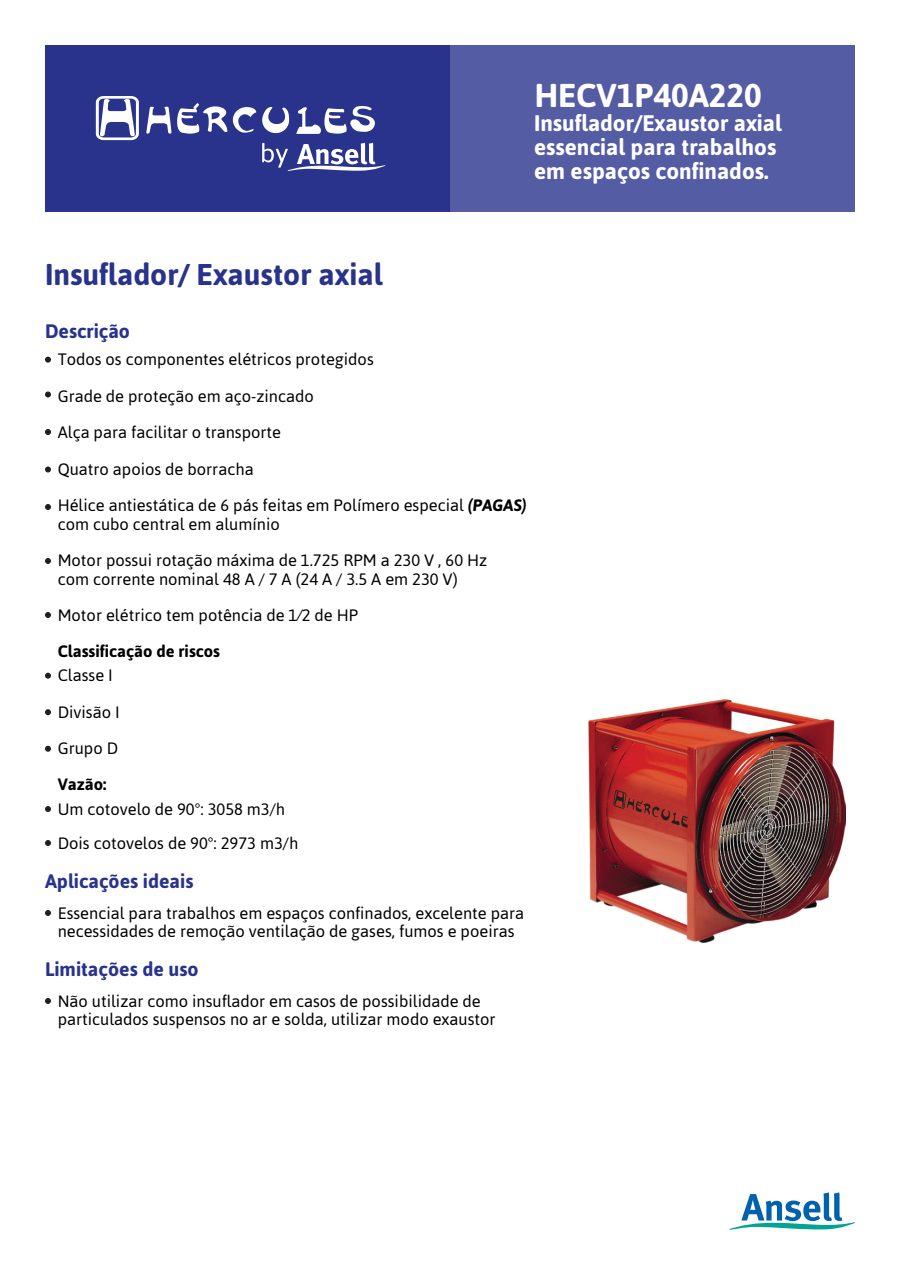
<style>
.page{position:relative;width:900px;height:1275px;background:#fff}
.page>*{position:absolute;margin:0;border:0;box-sizing:border-box;transform-origin:0 0}
.t1{font:700 33px "Asap";color:#fff}
.t2{font:700 30px "Asap";color:#29338c}
.t3{font:700 22.5px/24px "Asap";color:#fff}
.t4{font:700 19.5px "Asap";color:#29338c}
.t5{font:16.5px "Asap";color:#000}
.t6{font:700 16.5px "Asap";color:#000}
.s1{font-weight:700;font-style:italic}
</style>
<div class="page">
<div style="left:45px;top:45px;width:405px;height:167px;background:#29338c"></div>
<div style="left:450px;top:45px;width:405px;height:167px;background:#545ca3"></div>
<svg style="left:96px;top:96px;width:43px;height:44px"></svg>
<svg style="left:146px;top:107px;width:25px;height:27px"></svg>
<svg style="left:177px;top:103px;width:50px;height:31px"></svg>
<svg style="left:233px;top:107px;width:23px;height:26px"></svg>
<svg style="left:262px;top:107px;width:27px;height:26px"></svg>
<svg style="left:296px;top:106px;width:79px;height:28px"></svg>
<svg style="left:262px;top:143px;width:123px;height:28px"></svg>
<svg style="left:45px;top:998px;width:6px;height:6px"></svg>
<svg style="left:45px;top:910px;width:6px;height:6px"></svg>
<svg style="left:45px;top:357px;width:6px;height:6px"></svg>
<svg style="left:45px;top:392px;width:6px;height:6px"></svg>
<svg style="left:45px;top:504px;width:6px;height:6px"></svg>
<svg style="left:45px;top:429px;width:6px;height:6px"></svg>
<svg style="left:45px;top:558px;width:6px;height:6px"></svg>
<svg style="left:45px;top:466px;width:6px;height:6px"></svg>
<svg style="left:45px;top:612px;width:6px;height:6px"></svg>
<svg style="left:45px;top:673px;width:6px;height:6px"></svg>
<svg style="left:45px;top:806px;width:6px;height:6px"></svg>
<svg style="left:45px;top:709px;width:6px;height:6px"></svg>
<svg style="left:45px;top:840px;width:6px;height:6px"></svg>
<svg style="left:45px;top:746px;width:6px;height:6px"></svg>
<svg style="left:730px;top:1192px;width:125px;height:38px"></svg>
<img style="left:588px;top:700px;width:257px;height:243px">
<p class="t1" style="left:534px;top:74px;width:229px">HECV1P40A220</p>
<p class="t3" style="left:534px;top:111px;width:249px">Insuflador/Exaustor axial essencial para trabalhos em espaços confinados.</p>
<p class="t2" style="left:45px;top:254px;width:339px">Insuflador/ Exaustor axial</p>
<p class="t4" style="left:45px;top:319px;width:87px">Descrição</p>
<p class="t5" style="left:58px;top:349px;width:318px">Todos os componentes elétricos protegidos</p>
<p class="t5" style="left:58px;top:385px;width:258px">Grade de proteção em aço-zincado</p>
<p class="t5" style="left:58px;top:422px;width:225px">Alça para facilitar o transporte</p>
<p class="t5" style="left:58px;top:458px;width:197px">Quatro apoios de borracha</p>
<p class="t5" style="left:58px;top:495px;width:471px">Hélice antiestática de 6 pás feitas em Polímero especial <span class="s1">(PAGAS)</span></p>
<p class="t5" style="left:58px;top:513px;width:224px">com cubo central em alumínio</p>
<p class="t5" style="left:58px;top:550px;width:431px">Motor possui rotação máxima de 1.725 RPM a 230 V , 60 Hz</p>
<p class="t5" style="left:58px;top:568px;width:402px">com corrente nominal 48 A / 7 A (24 A / 3.5 A em 230 V)</p>
<p class="t5" style="left:58px;top:604px;width:302px">Motor elétrico tem potência de 1⁄2 de HP</p>
<p class="t6" style="left:58px;top:640px;width:164px">Classificação de riscos</p>
<p class="t5" style="left:58px;top:665px;width:57px">Classe I</p>
<p class="t5" style="left:58px;top:701px;width:64px">Divisão I</p>
<p class="t5" style="left:58px;top:738px;width:62px">Grupo D</p>
<p class="t6" style="left:58px;top:773px;width:50px">Vazão:</p>
<p class="t5" style="left:58px;top:798px;width:229px">Um cotovelo de 90°: 3058 m3/h</p>
<p class="t5" style="left:58px;top:832px;width:242px">Dois cotovelos de 90°: 2973 m3/h</p>
<p class="t4" style="left:45px;top:868px;width:150px">Aplicações ideais</p>
<p class="t5" style="left:58px;top:902px;width:468px">Essencial para trabalhos em espaços confinados, excelente para</p>
<p class="t5" style="left:58px;top:920px;width:458px">necessidades de remoção ventilação de gases, fumos e poeiras</p>
<p class="t4" style="left:45px;top:956px;width:155px">Limitações de uso</p>
<p class="t5" style="left:58px;top:990px;width:425px">Não utilizar como insuflador em casos de possibilidade de</p>
<p class="t5" style="left:58px;top:1008px;width:439px">particulados suspensos no ar e solda, utilizar modo exaustor</p>
</div>
